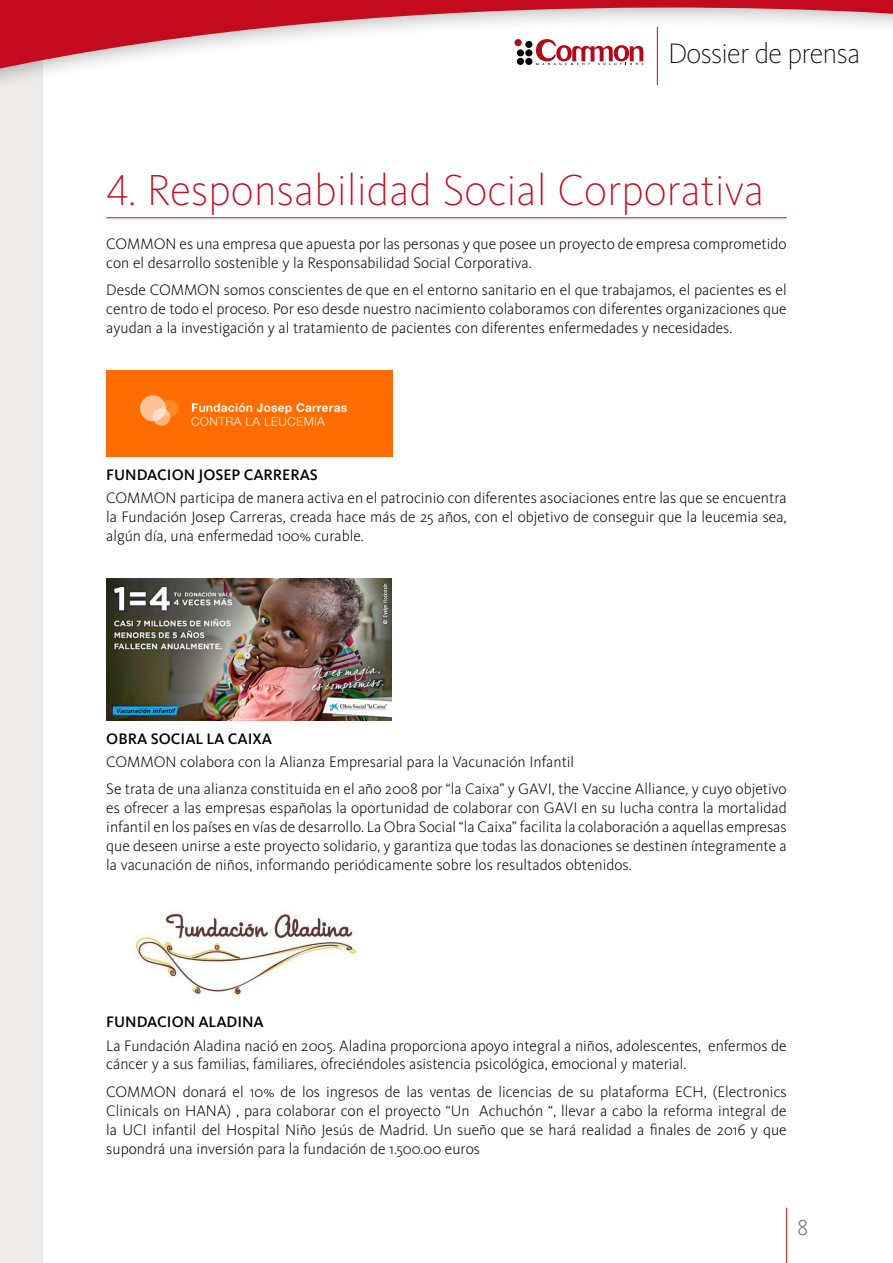
<style>
.page{position:relative;width:893px;height:1263px;background:#fff}
.page>*{position:absolute;margin:0;border:0;box-sizing:border-box;transform-origin:0 0}
.t1{font:200 45px "Kievit";color:#c40b1d}
.t2{font:200 29.1px "Kievit";letter-spacing:-.025em;color:#000}
.t3{font:300 22.5px "Kievit";color:#707172}
.t4{font:300 15.75px/18.9px "Kievit";color:#000;text-align:justify}
.t5{font:500 15.75px "Kievit";color:#000}
.s1{font-family:"Kievit Extra Light SC";font-weight:400}
</style>
<div class="page">
<div style="left:0;top:106px;width:43px;height:1157px;background:#eeebe9"></div>
<hr style="left:786px;top:1208px;width:1px;height:55px;background:#c40b1d">
<svg style="left:0;top:0;width:893px;height:92px"></svg>
<svg style="left:536px;top:39px;width:107px;height:26px"></svg>
<div style="left:525px;top:58px;width:7px;height:7px;background:#000;border-radius:50%"></div>
<div style="left:517px;top:58px;width:7px;height:7px;background:#000;border-radius:50%"></div>
<div style="left:525px;top:49px;width:7px;height:7px;background:#000;border-radius:50%"></div>
<div style="left:525px;top:41px;width:7px;height:7px;background:#000;border-radius:50%"></div>
<div style="left:517px;top:49px;width:7px;height:7px;background:#000;border-radius:50%"></div>
<div style="left:514px;top:39px;width:8px;height:7px;background:#b3071b;border-radius:50%"></div>
<hr style="left:657px;top:27px;width:1px;height:58px;background:#c40b1d">
<hr style="left:106px;top:217px;width:681px;height:1px;background:#c40b1d">
<img style="left:106px;top:370px;width:286px;height:87px">
<img style="left:106px;top:578px;width:285px;height:142px">
<img style="left:134px;top:913px;width:224px;height:83px">
<h2 class="t2" style="left:668px;top:38px;width:194px">Dossier de prensa</h2>
<h1 class="t1" style="left:106px;top:165px;width:659px"><span class="s1">4.</span> Responsabilidad Social Corporativa</h1>
<p class="t4" style="left:106px;top:235px;width:22px">Common</p>
<p class="t4" style="left:106px;top:235px;width:682px;text-indent:73px">es una empresa que apuesta por las personas y que posee un proyecto de empresa comprometido con el desarrollo sostenible y la Responsabilidad Social Corporativa.</p>
<p class="t4" style="left:106px;top:281px;width:682px">Desde COMMON somos conscientes de que en el entorno sanitario en el que trabajamos, el pacientes es el centro de todo el proceso. Por eso desde nuestro nacimiento colaboramos con diferentes organizaciones que ayudan a la investigación y al tratamiento de pacientes con diferentes enfermedades y necesidades.</p>
<p class="t5" style="left:106px;top:465px;width:213px">FUNDACION JOSEP CARRERAS</p>
<p class="t4" style="left:106px;top:489px;width:22px">Common</p>
<p class="t4" style="left:106px;top:489px;width:682px;text-indent:73px">participa de manera activa en el patrocinio con diferentes asociaciones entre las que se encuentra la Fundación Josep Carreras, creada hace más de 25 años, con el objetivo de conseguir que la leucemia sea, algún día, una enfermedad 100% curable.</p>
<p class="t5" style="left:106px;top:729px;width:167px">OBRA SOCIAL LA CAIXA</p>
<p class="t4" style="left:106px;top:752px;width:22px">Common</p>
<p class="t4" style="left:106px;top:748px;width:682px;line-height:27.5px;text-indent:74px">colabora con la Alianza Empresarial para la Vacunación Infantil<br>Se trata de una alianza constituida en el año 2008 por “la Caixa” y GAVI, the Vaccine Alliance, y cuyo objetivo</p>
<p class="t4" style="left:106px;top:799px;width:682px">es ofrecer a las empresas españolas la oportunidad de colaborar con GAVI en su lucha contra la mortalidad infantil en los países en vías de desarrollo. La Obra Social “la Caixa” facilita la colaboración a aquellas empresas que deseen unirse a este proyecto solidario, y garantiza que todas las donaciones se destinen íntegramente a la vacunación de niños, informando periódicamente sobre los resultados obtenidos.</p>
<p class="t5" style="left:106px;top:1012px;width:159px">FUNDACION ALADINA</p>
<p class="t4" style="left:106px;top:1036px;width:682px">La Fundación Aladina nació en 2005. Aladina proporciona apoyo integral a niños, adolescentes, enfermos de cáncer y a sus familias, familiares, ofreciéndoles asistencia psicológica, emocional y material.</p>
<p class="t4" style="left:106px;top:1082px;width:682px">COMMON donará el 10% de los ingresos de las ventas de licencias de su plataforma ECH, (Electronics Clinicals on HANA) , para colaborar con el proyecto “Un Achuchón “, llevar a cabo la reforma integral de la UCI infantil del Hospital Niño Jesús de Madrid. Un sueño que se hará realidad a finales de 2016 y que supondrá una inversión para la fundación de 1.500.00 euros</p>
<h3 class="t3" style="left:797px;top:1215px;width:13px">8</h3>
</div>
